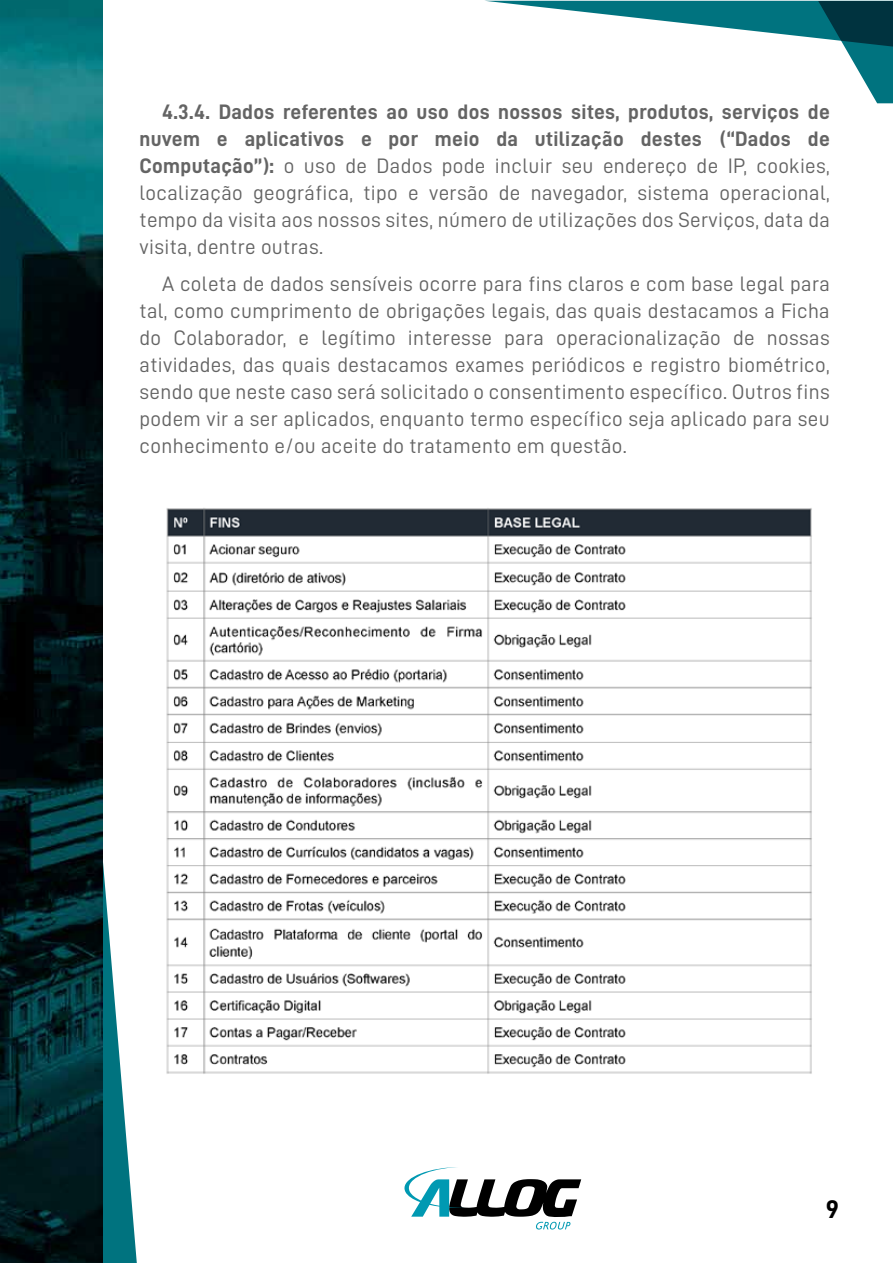
<style>
.page{position:relative;width:893px;height:1263px;background:#fff}
.page>*{position:absolute;margin:0;border:0;box-sizing:border-box;transform-origin:0 0}
.t1{font:25.5px "D DIN Bold";color:#000}
.t2{font:21px/27px "D DIN";letter-spacing:.015em;color:#646464;text-align:justify}
.t3{font:21px/27px "D DIN Bold";letter-spacing:.015em;color:#646464;text-align:right}
.s1{font-family:"D DIN Bold"}
</style>
<div class="page">
<img style="left:166px;top:508px;width:646px;height:566px">
<svg style="left:487px;top:1px;width:406px;height:102px"></svg>
<svg style="left:404px;top:1167px;width:177px;height:62px"></svg>
<svg style="left:103px;top:863px;width:34px;height:400px"></svg>
<img style="left:0;top:0;width:103px;height:1263px">
<p class="t3" style="left:140px;top:97px;width:692px">4.3.4. Dados referentes ao uso dos nossos sites, produtos, serviços de nuvem e aplicativos e por meio da utilização destes (“Dados de</p>
<p class="t2" style="left:140px;top:152px;width:692px"><span class="s1">Computação”):</span> o uso de Dados pode incluir seu endereço de IP, cookies, localização geográfica, tipo e versão de navegador, sistema operacional, tempo da visita aos nossos sites, número de utilizações dos Serviços, data da visita, dentre outras.</p>
<p class="t2" style="left:140px;top:270px;width:692px;text-indent:22px">A coleta de dados sensíveis ocorre para fins claros e com base legal para tal, como cumprimento de obrigações legais, das quais destacamos a Ficha do Colaborador, e legítimo interesse para operacionalização de nossas atividades, das quais destacamos exames periódicos e registro biométrico, sendo que neste caso será solicitado o consentimento específico. Outros fins podem vir a ser aplicados, enquanto termo específico seja aplicado para seu conhecimento e/ou aceite do tratamento em questão.</p>
<p class="t1" style="left:826px;top:1195px;width:15px">9</p>
</div>
